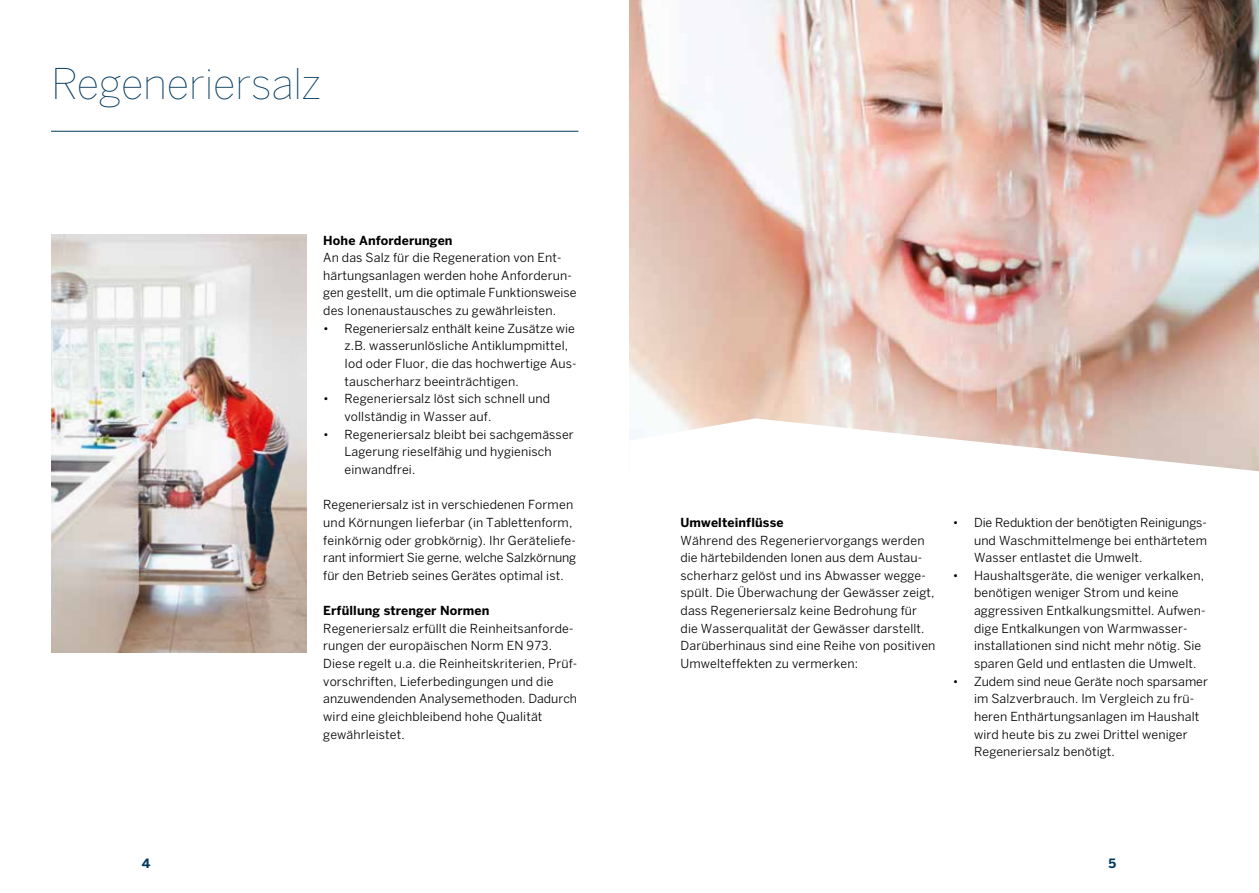
<style>
.page{position:relative;width:1259px;height:893px;background:#fff}
.page>*{position:absolute;margin:0;border:0;box-sizing:border-box;transform-origin:0 0}
.t1{font:100 42px "Benton Sans";letter-spacing:-.01em;color:#00385d}
.t2{font:700 12.75px "Benton Sans";color:#00385d}
.t3{font:12.3px/17.7px "Benton Sans";letter-spacing:.01em;color:#000}
.t4{font:700 12.3px "Benton Sans";letter-spacing:.01em;color:#000}
</style>
<div class="page">
<hr style="left:51px;top:131px;width:527px;height:1px;background:#00385d">
<img style="left:51px;top:235px;width:255px;height:418px">
<img style="left:629px;top:0;width:630px;height:418px">
<svg style="left:629px;top:418px;width:630px;height:54px"></svg>
<h1 class="t1" style="left:51px;top:60px;width:272px">Regeneriersalz</h1>
<p class="t4" style="left:323px;top:233px;width:131px">Hohe Anforderungen</p>
<p class="t3" style="left:323px;top:249px;width:255px">An das Salz für die Regeneration von Ent&shy;härtungsanlagen werden hohe Anforderun&shy;gen gestellt, um die optimale Funktionsweise des Ionenaustausches zu gewährleisten.</p>
<p class="t3" style="left:344px;top:319px;width:234px;text-indent:-21px">• Regeneriersalz enthält keine Zusätze wie z.B. wasserunlösliche Antiklumpmittel, Iod oder Fluor, die das hochwertige Aus&shy;tauscherharz beeinträchtigen.</p>
<p class="t3" style="left:344px;top:390px;width:207px;text-indent:-21px">• Regeneriersalz löst sich schnell und vollständig in Wasser auf.</p>
<p class="t3" style="left:344px;top:425px;width:231px;text-indent:-21px">• Regeneriersalz bleibt bei sachgemässer<br>Lagerung rieselfähig und hygienisch einwandfrei.</p>
<p class="t3" style="left:323px;top:496px;width:254px">Regeneriersalz ist in verschiedenen Formen und Körnungen lieferbar (in Tablettenform, feinkörnig oder grobkörnig). Ihr Geräteliefe&shy;rant informiert Sie gerne, welche Salzkörnung für den Betrieb seines Gerätes optimal ist.</p>
<p class="t4" style="left:323px;top:603px;width:168px">Erfüllung strenger Normen</p>
<p class="t3" style="left:323px;top:619px;width:255px">Regeneriersalz erfüllt die Reinheitsanforde&shy;rungen der europäischen Norm EN 973.<br>Diese regelt u.a. die Reinheitskriterien, Prüf&shy;vorschriften, Lieferbedingungen und die anzuwendenden Analysemethoden. Dadurch wird eine gleichbleibend hohe Qualität gewährleistet.</p>
<p class="t4" style="left:680px;top:515px;width:104px">Umwelteinflüsse</p>
<p class="t3" style="left:680px;top:531px;width:256px">Während des Regeneriervorgangs werden die härtebildenden Ionen aus dem Austau&shy;scherharz gelöst und ins Abwasser wegge&shy;spült. Die Überwachung der Gewässer zeigt, dass Regeneriersalz keine Bedrohung für die Wasserqualität der Gewässer darstellt.<br>Darüberhinaus sind eine Reihe von positiven Umwelteffekten zu vermerken:</p>
<p class="t3" style="left:974px;top:513px;width:234px;text-align:justify;text-indent:-21px">• Die Reduktion der benötigten Reinigungs&shy;und Waschmittelmenge bei enthärtetem Wasser entlastet die Umwelt.</p>
<p class="t3" style="left:974px;top:566px;width:233px;text-indent:-21px">• Haushaltsgeräte, die weniger verkalken, benötigen weniger Strom und keine aggressiven Entkalkungsmittel. Aufwen&shy;dige Entkalkungen von Warmwasser&shy;installationen sind nicht mehr nötig. Sie sparen Geld und entlasten die Umwelt.</p>
<p class="t3" style="left:974px;top:672px;width:235px;text-indent:-21px">• Zudem sind neue Geräte noch sparsamer im Salzverbrauch. Im Vergleich zu frü&shy;heren Enthärtungsanlagen im Haushalt wird heute bis zu zwei Drittel weniger Regeneriersalz benötigt.</p>
<p class="t2" style="left:142px;top:856px;width:10px">4</p>
<p class="t2" style="left:1108px;top:856px;width:9px">5</p>
</div>
